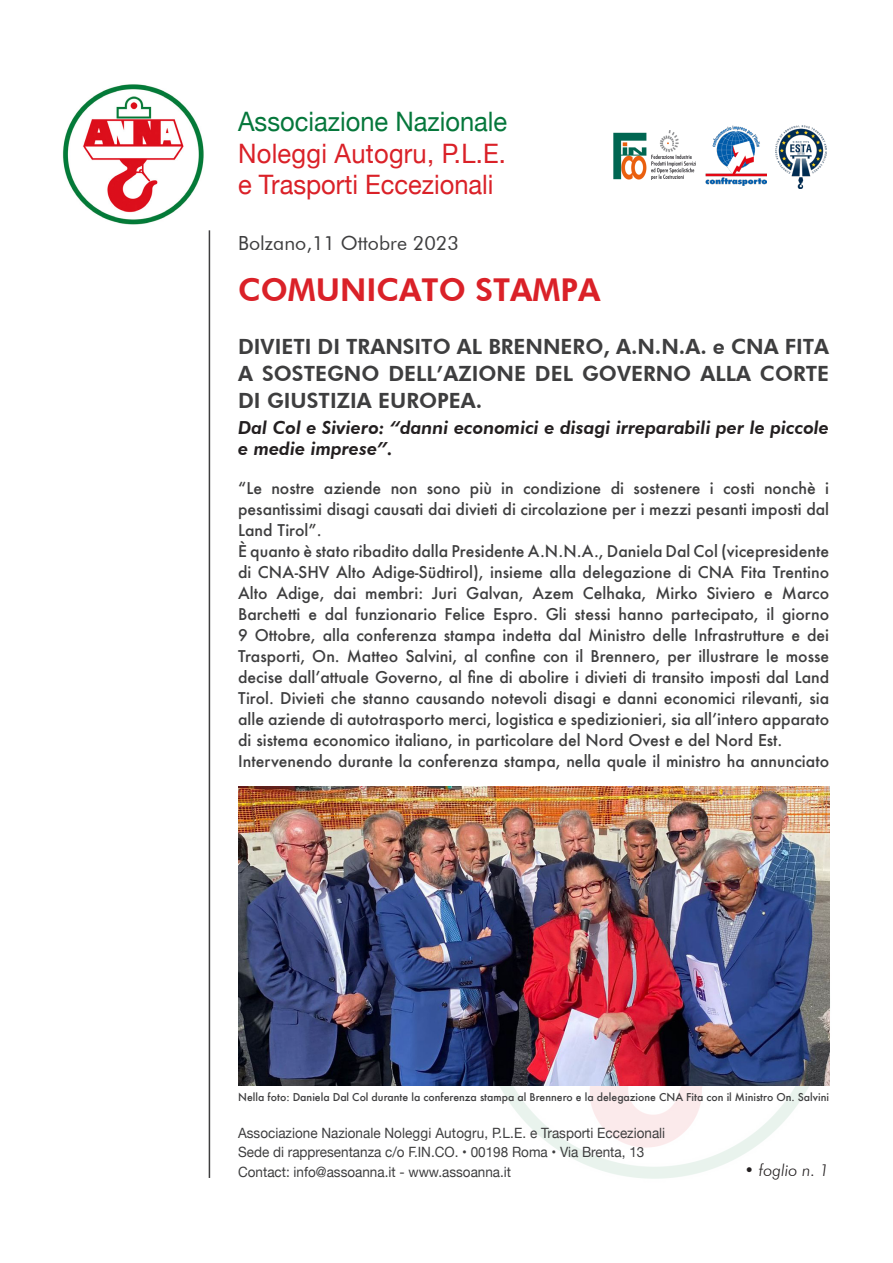
<style>
.page{position:relative;width:893px;height:1263px;background:#fff}
.page>*{position:absolute;margin:0;border:0;box-sizing:border-box;transform-origin:0 0}
.t1{font:800 31.5px "Futura BT";color:#da2128}
.t2{font:26.85px "Helvetica Neue";color:#da2128;scale:.95 1}
.t3{font:26.85px "Helvetica Neue";color:#05773b;scale:.95 1}
.t4{font:800 21px/27px "Futura BT";color:#3e3e3f;text-align:justify}
.t5{font:19.5px "Futura BT";color:#3e3e3f}
.t6{font:italic 800 18px/21.6px "Futura BT";color:#231f20}
.t7{font:italic 300 16.5px "Futura BT";color:#231f20}
.t8{font:500 15.75px/21px "Futura";color:#3e3e3f;text-align:justify}
.t9{font:14.1px "Helvetica Neue";color:#3e3e3f;scale:.95 1}
.t10{font:500 10.5px "Futura";color:#3e3e3f}
</style>
<div class="page">
<img style="left:465px;top:812px;width:365px;height:367px">
<img style="left:63px;top:84px;width:141px;height:141px">
<hr style="left:209px;top:230px;width:1px;height:948px;background:#3e3e3f">
<img style="left:613px;top:130px;width:82px;height:50px">
<img style="left:706px;top:125px;width:61px;height:61px">
<img style="left:776px;top:126px;width:50px;height:63px">
<img style="left:238px;top:786px;width:591px;height:299px">
<p class="t3" style="left:238px;top:102px;width:285px">Associazione Nazionale</p>
<p class="t2" style="left:238px;top:134px;width:283px">Noleggi Autogru, P.L.E.</p>
<p class="t2" style="left:238px;top:165px;width:270px">e Trasporti Eccezionali</p>
<p class="t5" style="left:238px;top:232px;width:222px">Bolzano,11 Ottobre 2023</p>
<p class="t1" style="left:238px;top:271px;width:364px">COMUNICATO STAMPA</p>
<p class="t4" style="left:238px;top:333px;width:593px">DIVIETI DI TRANSITO AL BRENNERO, A.N.N.A. e CNA FITA A SOSTEGNO DELL’AZIONE DEL GOVERNO ALLA CORTE DI GIUSTIZIA EUROPEA.</p>
<p class="t6" style="left:238px;top:417px;width:593px">Dal Col e Siviero: “danni economici e disagi irreparabili per le piccole e medie imprese”.</p>
<p class="t8" style="left:238px;top:477px;width:593px">“Le nostre aziende non sono più in condizione di sostenere i costi nonchè i pesantissimi disagi causati dai divieti di circolazione per i mezzi pesanti imposti dal Land Tirol”.</p>
<p class="t8" style="left:238px;top:540px;width:593px">È quanto è stato ribadito dalla Presidente A.N.N.A., Daniela Dal Col (vicepresidente di CNA-SHV Alto Adige-Südtirol), insieme alla delegazione di CNA Fita Trentino Alto Adige, dai membri: Juri Galvan, Azem Celhaka, Mirko Siviero e Marco Barchetti e dal funzionario Felice Espro. Gli stessi hanno partecipato, il giorno 9 Ottobre, alla conferenza stampa indetta dal Ministro delle Infrastrutture e dei Trasporti, On. Matteo Salvini, al confine con il Brennero, per illustrare le mosse decise dall’attuale Governo, al fine di abolire i divieti di transito imposti dal Land Tirol. Divieti che stanno causando notevoli disagi e danni economici rilevanti, sia alle aziende di autotrasporto merci, logistica e spedizionieri, sia all’intero apparato di sistema economico italiano, in particolare del Nord Ovest e del Nord Est.</p>
<p class="t8" style="left:238px;top:750px;width:593px">Intervenendo durante la conferenza stampa, nella quale il ministro ha annunciato</p>
<p class="t10" style="left:238px;top:1090px;width:593px">Nella foto: Daniela Dal Col durante la conferenza stampa al Brennero e la delegazione CNA Fita con il Ministro On. Salvini</p>
<p class="t9" style="left:238px;top:1122px;width:451px">Associazione Nazionale Noleggi Autogru, P.L.E. e Trasporti Eccezionali</p>
<p class="t9" style="left:238px;top:1142px;width:429px">Sede di rappresentanza c/o F.IN.CO. • 00198 Roma • Via Brenta, 13</p>
<p class="t9" style="left:238px;top:1161px;width:289px">Contact: info@assoanna.it - www.assoanna.it</p>
<p class="t7" style="left:745px;top:1160px;width:86px">• foglio n. 1</p>
</div>
